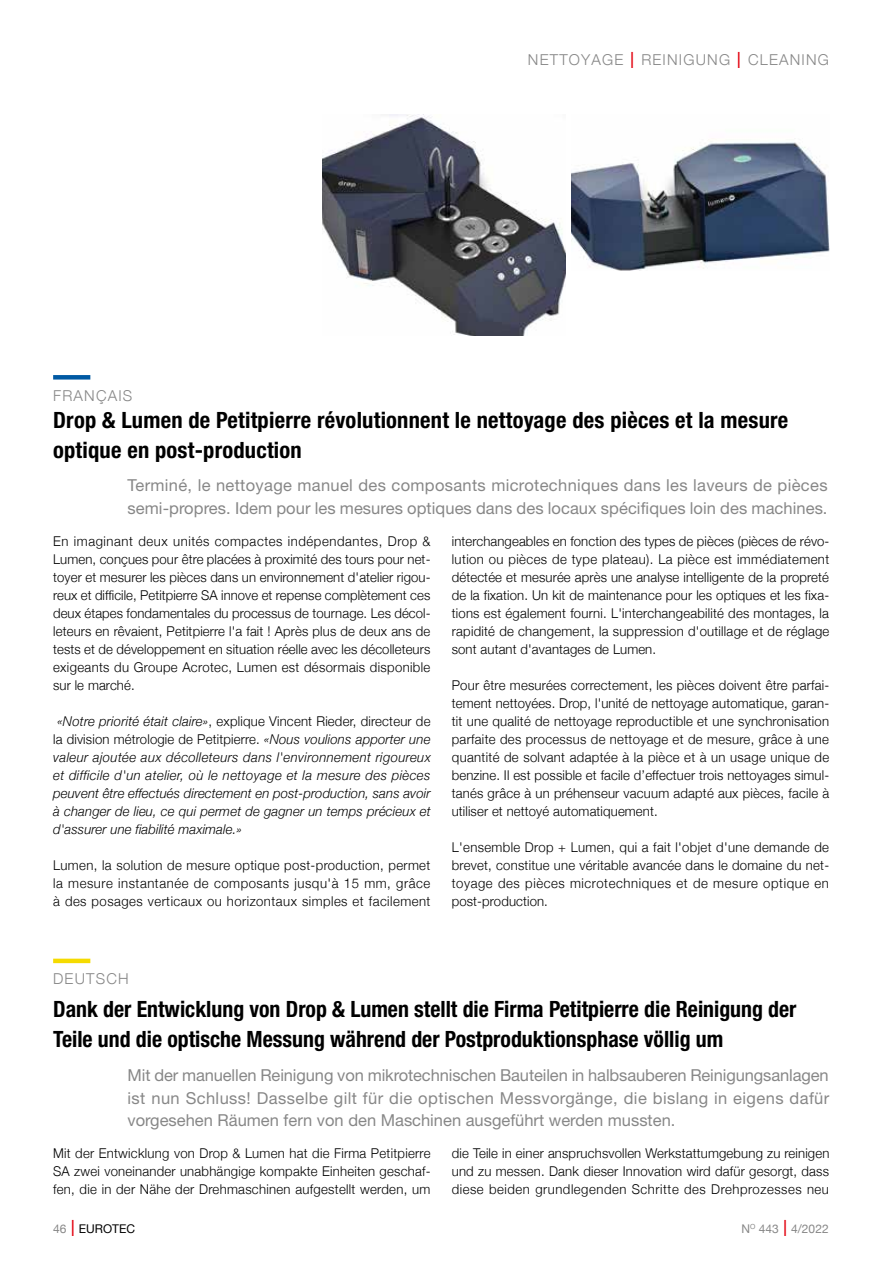
<style>
.page{position:relative;width:893px;height:1263px;background:#fff}
.page>*{position:absolute;margin:0;border:0;box-sizing:border-box;transform-origin:0 0}
.t1{font:700 condensed 22.5px/30px "Helvetica Neue";color:#000}
.t2{font:16.5px/22.5px "Helvetica Neue";letter-spacing:.005em;color:#878787}
.t3{font:300 15px "Helvetica Neue";letter-spacing:.08em;color:#878787}
.t4{font:300 13.5px/18px "Helvetica Neue";letter-spacing:.025em;color:#000;text-align:justify}
.t5{font:italic 300 13.5px/18px "Helvetica Neue";letter-spacing:.01em;color:#000;text-align:justify}
.t6{font:12px "Helvetica Neue";color:#878787}
.t7{font:12px "Helvetica Neue";color:#000}
.s1{font-stretch:condensed;font-size:22.5px;color:#e30613}
.s2{font-style:normal}
.s3{color:#878787}
.s4{font-weight:300;font-stretch:condensed;font-size:22.5px;color:#e30613}
</style>
<div class="page">
<img style="left:322px;top:114px;width:244px;height:221px">
<div style="left:53px;top:375px;width:37px;height:5px;background:#0059a3"></div>
<hr style="left:53px;top:959px;width:37px;height:4px;background:#f5db00">
<img style="left:572px;top:142px;width:257px;height:129px">
<p class="t3" style="left:528px;top:47px;width:302px">NETTOYAGE <span class="s1">I</span> REINIGUNG <span class="s1">I</span> CLEANING</p>
<p class="t3" style="left:53px;top:383px;width:81px">FRANÇAIS</p>
<h1 class="t1" style="left:53px;top:405px;width:737px">Drop &amp; Lumen de Petitpierre révolutionnent le nettoyage des pièces et la mesure optique en post-production</h1>
<p class="t2" style="left:128px;top:474px;width:701px">Terminé, le nettoyage manuel des composants microtechniques dans les laveurs de pièces semi-propres. Idem pour les mesures optiques dans des locaux spécifiques loin des machines.</p>
<p class="t4" style="left:53px;top:531px;width:379px">En imaginant deux unités compactes indépendantes, Drop &amp; Lumen, conçues pour être placées à proximité des tours pour net&shy;toyer et mesurer les pièces dans un environnement d'atelier rigou&shy;reux et difficile, Petitpierre SA innove et repense complètement ces deux étapes fondamentales du processus de tournage. Les décol&shy;leteurs en rêvaient, Petitpierre l'a fait ! Après plus de deux ans de tests et de développement en situation réelle avec les décolleteurs exigeants du Groupe Acrotec, Lumen est désormais disponible sur le marché.</p>
<p class="t5" style="left:53px;top:711px;width:379px">«Notre priorité était claire»<span class="s2">, explique Vincent Rieder, directeur de la division métrologie de Petitpierre.</span> «Nous voulions apporter une valeur ajoutée aux décolleteurs dans l'environnement rigoureux et difficile d'un atelier, où le nettoyage et la mesure des pièces peuvent être effectués directement en post-production, sans avoir à changer de lieu, ce qui permet de gagner un temps précieux et d'assurer une fiabilité maximale.»</p>
<p class="t4" style="left:53px;top:855px;width:379px">Lumen, la solution de mesure optique post-production, permet la mesure instantanée de composants jusqu'à 15 mm, grâce à des posages verticaux ou horizontaux simples et facilement</p>
<p class="t4" style="left:452px;top:531px;width:379px">interchangeables en fonction des types de pièces (pièces de révo&shy;lution ou pièces de type plateau). La pièce est immédiatement détectée et mesurée après une analyse intelligente de la propreté de la fixation. Un kit de maintenance pour les optiques et les fixa&shy;tions est également fourni. L'interchangeabilité des montages, la rapidité de changement, la suppression d'outillage et de réglage sont autant d'avantages de Lumen.</p>
<p class="t4" style="left:452px;top:675px;width:379px">Pour être mesurées correctement, les pièces doivent être parfai&shy;tement nettoyées. Drop, l'unité de nettoyage automatique, garan&shy;tit une qualité de nettoyage reproductible et une synchronisation parfaite des processus de nettoyage et de mesure, grâce à une quantité de solvant adaptée à la pièce et à un usage unique de benzine. Il est possible et facile d’effectuer trois nettoyages simul&shy;tanés grâce à un préhenseur vacuum adapté aux pièces, facile à utiliser et nettoyé automatiquement.</p>
<p class="t4" style="left:452px;top:837px;width:379px">L'ensemble Drop + Lumen, qui a fait l'objet d'une demande de brevet, constitue une véritable avancée dans le domaine du net&shy;toyage des pièces microtechniques et de mesure optique en post-production.</p>
<p class="t3" style="left:53px;top:967px;width:77px">DEUTSCH</p>
<h1 class="t1" style="left:53px;top:994px;width:745px">Dank der Entwicklung von Drop &amp; Lumen stellt die Firma Petitpierre die Reinigung der<br>Teile und die optische Messung während der Postproduktionsphase völlig um</h1>
<p class="t2" style="left:128px;top:1064px;width:703px;text-align:justify">Mit der manuellen Reinigung von mikrotechnischen Bauteilen in halbsauberen Reinigungsanlagen ist nun Schluss! Dasselbe gilt für die optischen Messvorgänge, die bislang in eigens dafür vorgesehen Räumen fern von den Maschinen ausgeführt werden mussten.</p>
<p class="t4" style="left:53px;top:1143px;width:379px">Mit der Entwicklung von Drop &amp; Lumen hat die Firma Petitpierre SA zwei voneinander unabhängige kompakte Einheiten geschaf&shy;fen, die in der Nähe der Drehmaschinen aufgestellt werden, um</p>
<p class="t4" style="left:452px;top:1143px;width:379px">die Teile in einer anspruchsvollen Werkstattumgebung zu reinigen und zu messen. Dank dieser Innovation wird dafür gesorgt, dass diese beiden grundlegenden Schritte des Drehprozesses neu</p>
<p class="t7" style="left:53px;top:1220px;width:84px"><span class="s3">46</span> <span class="s4">I</span> EUROTEC</p>
<p class="t6" style="left:741px;top:1220px;width:89px">N<sup>O</sup> 443 <span class="s4">I</span> 4/2022</p>
</div>
